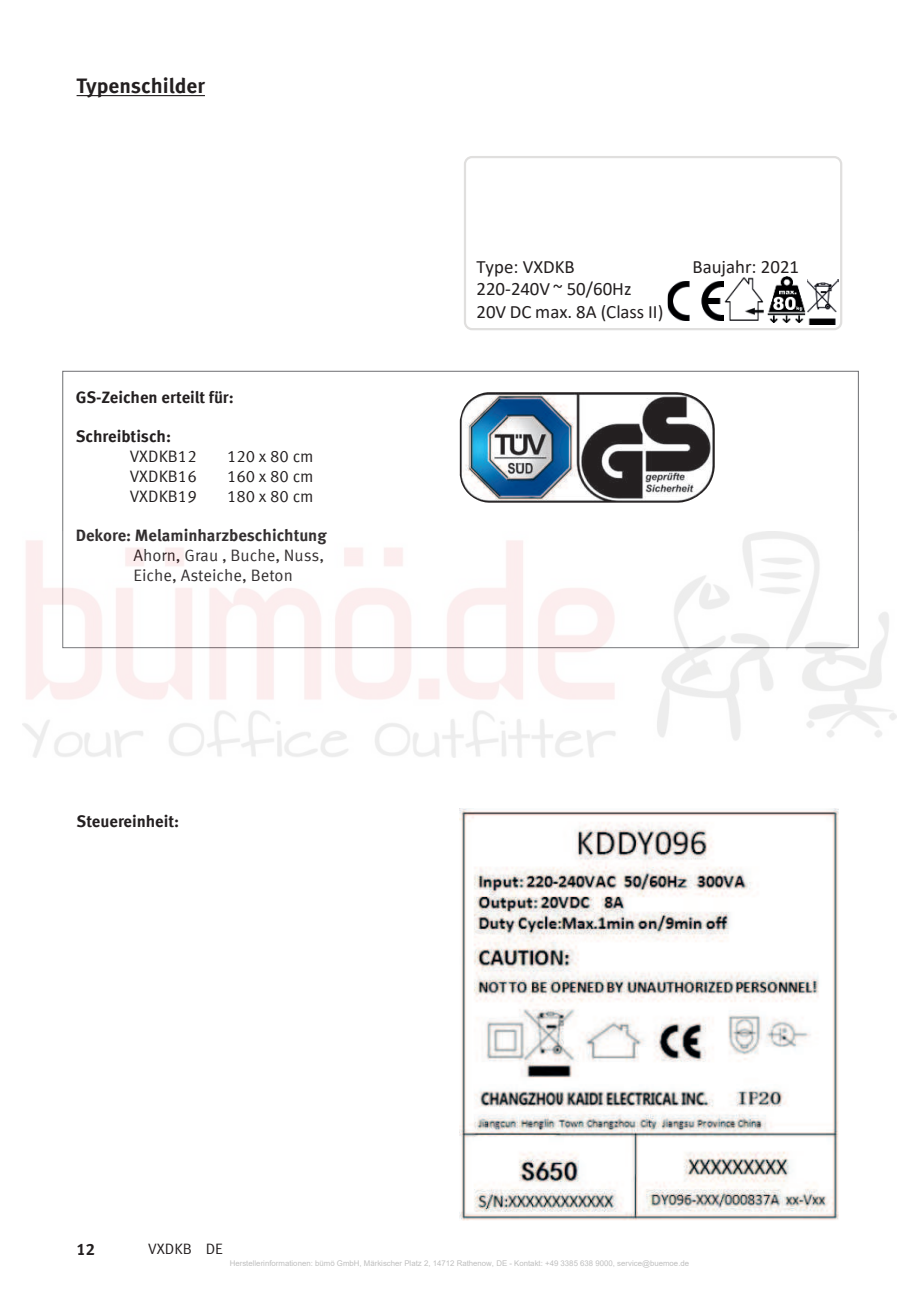
<style>
.page{position:relative;width:919px;height:1289px;background:#fff}
.page>*{position:absolute;margin:0;border:0;box-sizing:border-box;transform-origin:0 0}
.t1{font:700 21px "Meta Offc Pro";color:#231f20}
.t2{font:18.9px/22.5px "Calibri";color:#231f20}
.t3{font:16.5px/19.8px "Meta Offc Pro Norm";color:#231f20}
.t4{font:700 16.5px "Meta Offc Pro";color:#231f20}
.t5{font:15px "Meta Offc Pro Norm";color:#231f20}
.t6{font:7.8px "Arial";color:#bfbfbf}
</style>
<div class="page">
<div style="left:464px;top:156px;width:378px;height:174px;border:2px solid #e0dfde;border-radius:7px"></div>
<img style="left:667px;top:281px;width:54px;height:40px">
<img style="left:723px;top:277px;width:41px;height:44px">
<img style="left:721px;top:281px;width:2px;height:40px">
<img style="left:767px;top:276px;width:38px;height:47px">
<img style="left:807px;top:280px;width:31px;height:44px">
<img style="left:459px;top:808px;width:379px;height:412px">
<hr style="left:77px;top:95px;width:128px;height:1px;background:#231f20">
<img style="left:459px;top:392px;width:256px;height:111px">
<img style="left:23px;top:531px;width:872px;height:226px">
<h1 class="t1" style="left:77px;top:74px;width:130px">Typenschilder</h1>
<h3 class="t4" style="left:76px;top:388px;width:159px">GS-Zeichen erteilt für:</h3>
<h3 class="t4" style="left:76px;top:428px;width:97px">Schreibtisch :</h3>
<h3 class="t3" style="left:130px;top:447px;width:69px">VXDKB12</h3>
<h3 class="t3" style="left:227px;top:445px;width:88px">120 x 80 cm</h3>
<h3 class="t3" style="left:130px;top:467px;width:69px">VXDKB16</h3>
<h3 class="t3" style="left:227px;top:465px;width:88px">160 x 80 cm</h3>
<h3 class="t3" style="left:130px;top:486px;width:69px">VXDKB19</h3>
<h3 class="t3" style="left:227px;top:485px;width:88px">180 x 80 cm</h3>
<h3 class="t4" style="left:76px;top:527px;width:252px">Dekore: Melaminharzbeschichtung</h3>
<h3 class="t3" style="left:133px;top:544px;width:192px">Ahorn, Grau , Buche, Nuss,<br>Eiche, Asteiche, Beton</h3>
<h3 class="t4" style="left:77px;top:813px;width:104px">Steuereinheit:</h3>
<h2 class="t2" style="left:476px;top:256px;width:188px">Type: VXDKB<br>220-240V ~ 50/60Hz<br>20V DC max. 8A (Class II)</h2>
<h2 class="t2" style="left:692px;top:256px;width:108px">Baujahr: 2021</h2>
<h3 class="t4" style="left:77px;top:1240px;width:20px">12</h3>
<h3 class="t5" style="left:148px;top:1241px;width:76px">VXDKB DE</h3>
<p class="t6" style="left:230px;top:1260px;width:461px">Herstellerinformationen: b¸mˆ GmbH, M‰rkischer Platz 2, 14712 Rathenow, DE - Kontakt: +49 3385 638 9000, service@buemoe.de</p>
</div>
